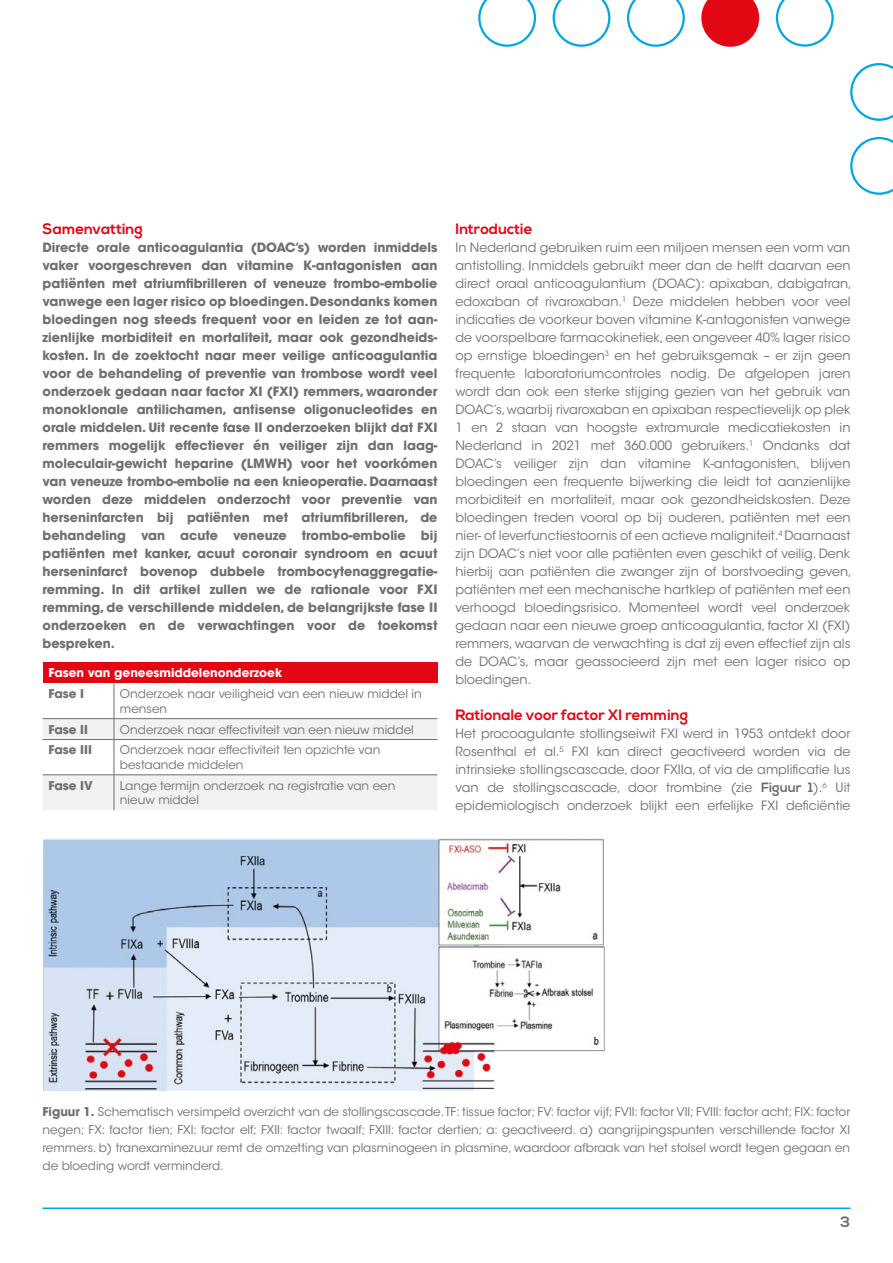
<style>
.page{position:relative;width:893px;height:1263px;background:#fff}
.page>*{position:absolute;margin:0;border:0;box-sizing:border-box;transform-origin:0 0}
.t1{font:700 15px "Nexa";color:#e30613}
.t2{font:700 15px "Nexa";color:#706f6f}
.t3{font:12.75px/18px "ITC Avant Garde Std";color:#706f6f}
.t4{font:700 12.75px/18px "ITC Avant Garde Std";color:#706f6f;text-align:justify}
.t5{font:12px/14.4px "ITC Avant Garde Std";color:#706f6f}
.t6{font:700 12px "ITC Avant Garde Std";color:#fff}
.t7{font:700 12px "ITC Avant Garde Std";color:#706f6f}
.s1{font-family:"Nexa";font-weight:700;font-size:13.5px}
.s2{font-weight:700}
</style>
<div class="page">
<hr style="left:43px;top:1207px;width:807px;height:2px;background:#00a7e0">
<svg style="left:776px;top:0;width:58px;height:47px"></svg>
<svg style="left:701px;top:0;width:58px;height:47px;background:#e72f3a"></svg>
<svg style="left:478px;top:0;width:207px;height:47px"></svg>
<svg style="left:850px;top:63px;width:43px;height:132px"></svg>
<div style="left:43px;top:662px;width:394px;height:21px;background:#e30613"></div>
<hr style="left:114px;top:683px;width:1px;height:35px;background:#706f6f">
<hr style="left:43px;top:718px;width:71px;height:1px;background:#706f6f">
<hr style="left:114px;top:718px;width:323px;height:1px;background:#706f6f">
<svg style="left:43px;top:719px;width:394px;height:91px"></svg>
<hr style="left:43px;top:739px;width:71px;height:1px;background:#706f6f">
<hr style="left:114px;top:739px;width:323px;height:1px;background:#706f6f">
<hr style="left:114px;top:740px;width:1px;height:34px;background:#706f6f">
<hr style="left:43px;top:774px;width:71px;height:1px;background:#706f6f">
<hr style="left:114px;top:774px;width:323px;height:1px;background:#706f6f">
<hr style="left:114px;top:775px;width:1px;height:35px;background:#706f6f">
<img style="left:43px;top:838px;width:562px;height:252px">
<p class="t1" style="left:43px;top:220px;width:102px">Samenvatting</p>
<p class="t4" style="left:43px;top:238px;width:396px">Directe orale anticoagulantia (DOAC’s) worden inmiddels vaker voorgeschreven dan vitamine K-antagonisten aan patiënten met atriumfibrilleren of veneuze trombo-embolie vanwege een lager risico op bloedingen. Desondanks komen bloedingen nog steeds frequent voor en leiden ze tot aan&shy;zienlijke morbiditeit en mortaliteit, maar ook gezondheids&shy;kosten. In de zoektocht naar meer veilige anticoagulantia voor de behandeling of preventie van trombose wordt veel onderzoek gedaan naar factor XI (FXI) remmers, waaronder monoklonale antilichamen, antisense oligonucleotides en orale middelen. Uit recente fase II onderzoeken blijkt dat FXI remmers mogelijk effectiever én veiliger zijn dan laag&shy;moleculair-gewicht heparine (LMWH) voor het voorkómen van veneuze trombo-embolie na een knieoperatie. Daarnaast worden deze middelen onderzocht voor preventie van herseninfarcten bij patiënten met atriumfibrilleren, de behandeling van acute veneuze trombo-embolie bij patiënten met kanker, acuut coronair syndroom en acuut herseninfarct bovenop dubbele trombocytenaggregatie&shy;remming. In dit artikel zullen we de rationale voor FXI remming, de verschillende middelen, de belangrijkste fase II onderzoeken en de verwachtingen voor de toekomst bespreken.</p>
<p class="t6" style="left:49px;top:665px;width:235px">Fasen van geneesmiddelenonderzoek</p>
<p class="t7" style="left:49px;top:686px;width:37px">Fase I</p>
<p class="t5" style="left:120px;top:687px;width:303px">Onderzoek naar veiligheid van een nieuw middel in mensen</p>
<p class="t7" style="left:49px;top:721px;width:41px">Fase II</p>
<p class="t5" style="left:120px;top:722px;width:295px">Onderzoek naar effectiviteit van een nieuw middel</p>
<p class="t7" style="left:49px;top:742px;width:45px">Fase III</p>
<p class="t5" style="left:120px;top:743px;width:262px">Onderzoek naar effectiviteit ten opzichte van bestaande middelen</p>
<p class="t7" style="left:49px;top:777px;width:46px">Fase IV</p>
<p class="t5" style="left:120px;top:778px;width:277px">Lange termijn onderzoek na registratie van een nieuw middel</p>
<p class="t1" style="left:455px;top:220px;width:78px">Introductie</p>
<p class="t3" style="left:455px;top:239px;width:398px">In Nederland gebruiken ruim een miljoen mensen een vorm van antistolling. Inmiddels gebruikt meer dan de helft daarvan een direct oraal anticoagulantium (DOAC): apixaban, dabigatran, edoxaban of rivaroxaban.<sup>1</sup> Deze middelen hebben voor veel indicaties de voorkeur boven vitamine K-antagonisten vanwege de voorspelbare farmacokinetiek, een ongeveer 40% lager risico op ernstige bloedingen<sup>3</sup> en het gebruiksgemak – er zijn geen frequente laboratoriumcontroles nodig. De afgelopen jaren wordt dan ook een sterke stijging gezien van het gebruik van DOAC’s, waarbij rivaroxaban en apixaban respectievelijk op plek 1 en 2 staan van hoogste extramurale medicatiekosten in Nederland in 2021 met 360.000 gebruikers.<sup>1</sup> Ondanks dat DOAC’s veiliger zijn dan vitamine K-antagonisten, blijven bloedingen een frequente bijwerking die leidt tot aanzienlijke morbiditeit en mortaliteit, maar ook gezondheidskosten. Deze bloedingen treden vooral op bij ouderen, patiënten met een nier- of leverfunctiestoornis of een actieve maligniteit.<sup>4</sup> Daarnaast zijn DOAC’s niet voor alle patiënten even geschikt of veilig. Denk hierbij aan patiënten die zwanger zijn of borstvoeding geven, patiënten met een mechanische hartklep of patiënten met een verhoogd bloedingsrisico. Momenteel wordt veel onderzoek gedaan naar een nieuwe groep anticoagulantia, factor XI (FXI) remmers, waarvan de verwachting is dat zij even effectief zijn als de DOAC’s, maar geassocieerd zijn met een lager risico op bloedingen.</p>
<p class="t1" style="left:455px;top:706px;width:234px">Rationale voor factor XI remming</p>
<p class="t3" style="left:455px;top:725px;width:396px;text-align:justify">Het procoagulante stollingseiwit FXI werd in 1953 ontdekt door Rosenthal et al.<sup>5</sup> FXI kan direct geactiveerd worden via de intrinsieke stollingscascade, door FXIIa, of via de amplificatie lus van de stollingscascade, door trombine (zie <span class="s1">Figuur 1</span>).<sup>6</sup> Uit epidemiologisch onderzoek blijkt een erfelijke FXI deficiëntie</p>
<p class="t5" style="left:43px;top:1103px;width:809px;line-height:18px;text-align:justify"><span class="s2">Figuur 1.</span> Schematisch versimpeld overzicht van de stollingscascade. TF: tissue factor; FV: factor vijf; FVII: factor VII; FVIII: factor acht; FIX: factor negen; FX: factor tien; FXI: factor elf; FXII: factor twaalf; FXIII: factor dertien; a: geactiveerd. a) aangrijpingspunten verschillende factor XI remmers. b) tranexaminezuur remt de omzetting van plasminogeen in plasmine, waardoor afbraak van het stolsel wordt tegen gegaan en de bloeding wordt verminderd.</p>
<p class="t2" style="left:841px;top:1213px;width:11px">3</p>
</div>
